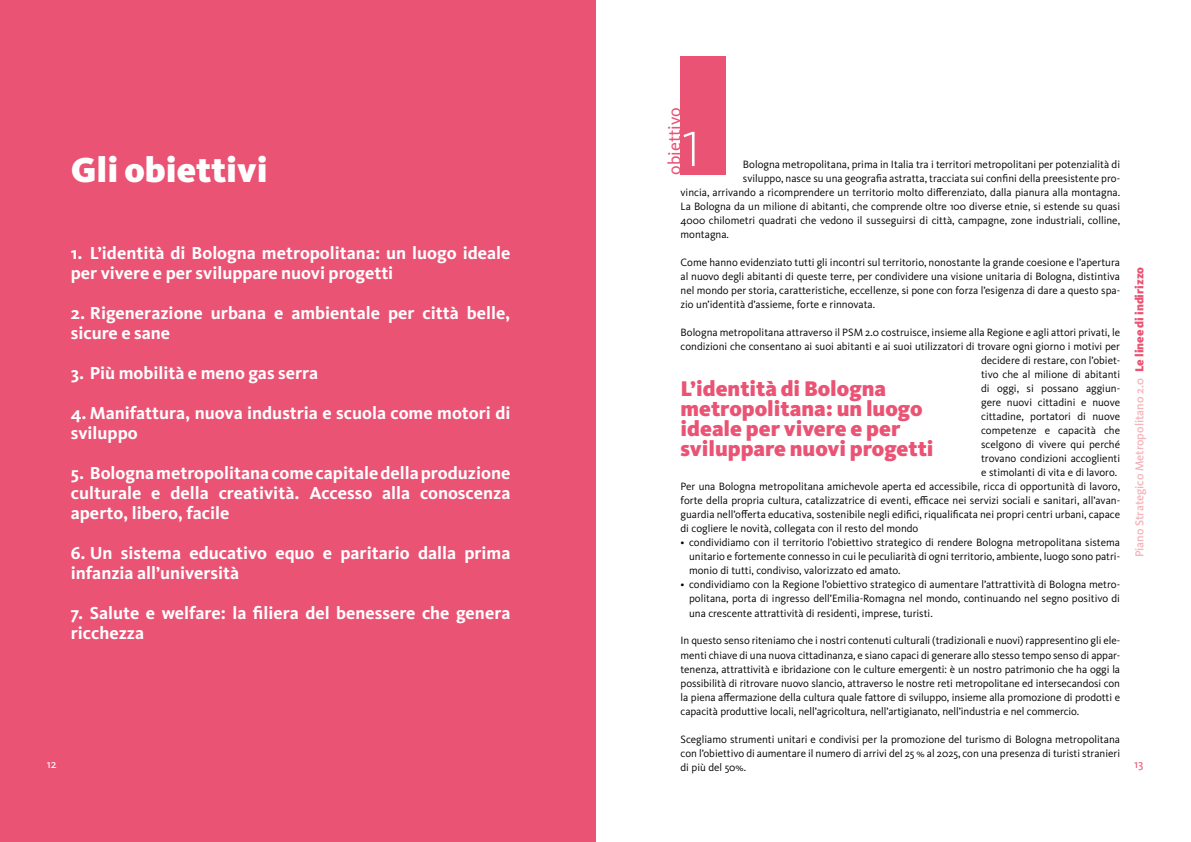
<style>
.page{position:relative;width:1191px;height:842px;background:#fff}
.page>*{position:absolute;margin:0;border:0;box-sizing:border-box;transform-origin:0 0}
.t1{font:200 72px "Kievit OT";color:#fff}
.t2{font:900 36px "Kievit OT";color:#fff}
.t3{font:900 22px/20px "Kievit OT";color:#ea5374}
.t4{font:700 18px/20px "Kievit OT";color:#fff}
.t5{font:18px "Kievit OT";color:#ea5374}
.t6{font:500 12px "Kievit OT";color:#f6b3ba}
.t7{font:12px "Kievit OT";color:#ea5374}
.t8{font:12px "Kievit OT";color:#fff}
.t9{font:11px/14px "Kievit OT";color:#000;text-align:justify}
.s1{font-weight:900;color:#ea5374}
</style>
<div class="page">
<div style="left:0;top:0;width:595px;height:842px;background:#ea5374"></div>
<div style="left:680px;top:57px;width:46px;height:118px;background:#ea5374"></div>
<h2 class="t2" style="left:71px;top:149px;width:198px">Gli obiettivi</h2>
<h3 class="t4" style="left:71px;top:243px;width:441px">1. L’identità di Bologna metropolitana: un luogo ideale per vivere e per sviluppare nuovi progetti</h3>
<h3 class="t4" style="left:71px;top:303px;width:441px">2. Rigenerazione urbana e ambientale per città belle, sicure e sane</h3>
<h3 class="t4" style="left:71px;top:363px;width:249px">3. Più mobilità e meno gas serra</h3>
<h3 class="t4" style="left:71px;top:403px;width:441px">4. Manifattura, nuova industria e scuola come motori di sviluppo</h3>
<h3 class="t4" style="left:71px;top:463px;width:441px;text-align:justify">5. Bologna metropolitana come capitale della produzione culturale e della creatività. Accesso alla conoscenza aperto, libero, facile</h3>
<h3 class="t4" style="left:71px;top:543px;width:441px">6. Un sistema educativo equo e paritario dalla prima infanzia all’università</h3>
<h3 class="t4" style="left:71px;top:603px;width:441px">7. Salute e welfare: la filiera del benessere che genera ricchezza</h3>
<p class="t8" style="left:47px;top:757px;width:11px">12</p>
<h3 class="t5" style="left:663px;top:175px;width:69px;rotate:-90deg">obiettivo</h3>
<h1 class="t1" style="left:680px;top:99px;width:22px">1</h1>
<p class="t9" style="left:743px;top:158px;width:379px">Bologna metropolitana, prima in Italia tra i territori metropolitani per potenzialità di</p>
<p class="t9" style="left:743px;top:172px;width:378px">sviluppo, nasce su una geografia astratta, tracciata sui confini della preesistente pro-</p>
<p class="t9" style="left:680px;top:186px;width:441px">vincia, arrivando a ricomprendere un territorio molto differenziato, dalla pianura alla montagna.</p>
<p class="t9" style="left:680px;top:200px;width:441px">La Bologna da un milione di abitanti, che comprende oltre 100 diverse etnie, si estende su quasi</p>
<p class="t9" style="left:680px;top:214px;width:441px">4000 chilometri quadrati che vedono il susseguirsi di città, campagne, zone industriali, colline,</p>
<p class="t9" style="left:680px;top:228px;width:50px">montagna.</p>
<p class="t9" style="left:680px;top:256px;width:441px">Come hanno evidenziato tutti gli incontri sul territorio, nonostante la grande coesione e l’apertura al nuovo degli abitanti di queste terre, per condividere una visione unitaria di Bologna, distintiva nel mondo per storia, caratteristiche, eccellenze, si pone con forza l’esigenza di dare a questo spa&shy;zio un’identità d’assieme, forte e rinnovata.</p>
<p class="t9" style="left:680px;top:326px;width:441px">Bologna metropolitana attraverso il PSM 2.0 costruisce, insieme alla Regione e agli attori privati, le</p>
<p class="t9" style="left:680px;top:340px;width:441px">condizioni che consentano ai suoi abitanti e ai suoi utilizzatori di trovare ogni giorno i motivi per</p>
<p class="t9" style="left:981px;top:354px;width:140px">decidere di restare, con l’obiet-</p>
<p class="t9" style="left:981px;top:368px;width:140px">tivo che al milione di abitanti</p>
<p class="t9" style="left:981px;top:382px;width:140px">di oggi, si possano aggiun-</p>
<p class="t9" style="left:981px;top:396px;width:140px">gere nuovi cittadini e nuove</p>
<p class="t9" style="left:981px;top:410px;width:140px">cittadine, portatori di nuove</p>
<p class="t9" style="left:981px;top:424px;width:140px">competenze e capacità che</p>
<p class="t9" style="left:981px;top:438px;width:140px">scelgono di vivere qui perché</p>
<p class="t9" style="left:981px;top:452px;width:140px">trovano condizioni accoglienti</p>
<p class="t9" style="left:981px;top:466px;width:137px">e stimolanti di vita e di lavoro.</p>
<p class="t9" style="left:680px;top:480px;width:441px">Per una Bologna metropolitana amichevole aperta ed accessibile, ricca di opportunità di lavoro,</p>
<p class="t9" style="left:680px;top:494px;width:441px">forte della propria cultura, catalizzatrice di eventi, efficace nei servizi sociali e sanitari, all’avan-</p>
<p class="t9" style="left:680px;top:508px;width:441px">guardia nell’offerta educativa, sostenibile negli edifici, riqualificata nei propri centri urbani, capace</p>
<p class="t9" style="left:680px;top:522px;width:239px">di cogliere le novità, collegata con il resto del mondo</p>
<p class="t9" style="left:689px;top:536px;width:432px;text-indent:-9px">• condividiamo con il territorio l’obiettivo strategico di rendere Bologna metropolitana sistema unitario e fortemente connesso in cui le peculiarità di ogni territorio, ambiente, luogo sono patri&shy;monio di tutti, condiviso, valorizzato ed amato.</p>
<p class="t9" style="left:689px;top:578px;width:432px;text-indent:-9px">• condividiamo con la Regione l’obiettivo strategico di aumentare l’attrattività di Bologna metro&shy;politana, porta di ingresso dell’Emilia-Romagna nel mondo, continuando nel segno positivo di una crescente attrattività di residenti, imprese, turisti.</p>
<p class="t9" style="left:680px;top:634px;width:441px">In questo senso riteniamo che i nostri contenuti culturali (tradizionali e nuovi) rappresentino gli ele&shy;menti chiave di una nuova cittadinanza, e siano capaci di generare allo stesso tempo senso di appar&shy;tenenza, attrattività e ibridazione con le culture emergenti: è un nostro patrimonio che ha oggi la possibilità di ritrovare nuovo slancio, attraverso le nostre reti metropolitane ed intersecandosi con la piena affermazione della cultura quale fattore di sviluppo, insieme alla promozione di prodotti e capacità produttive locali, nell’agricoltura, nell’artigianato, nell’industria e nel commercio.</p>
<p class="t9" style="left:680px;top:732px;width:441px">Scegliamo strumenti unitari e condivisi per la promozione del turismo di Bologna metropolitana con l’obiettivo di aumentare il numero di arrivi del 25 % al 2025, con una presenza di turisti stranieri di più del 50%.</p>
<h3 class="t3" style="left:680px;top:378px;width:254px">L’identità di Bologna metropolitana: un luogo ideale per vivere e per sviluppare nuovi progetti</h3>
<p class="t6" style="left:1132px;top:557px;width:292px;rotate:-90deg">Piano Strategico Metropolitano 2.0 <span class="s1">Le linee di indirizzo</span></p>
<p class="t7" style="left:1134px;top:757px;width:11px">13</p>
</div>
